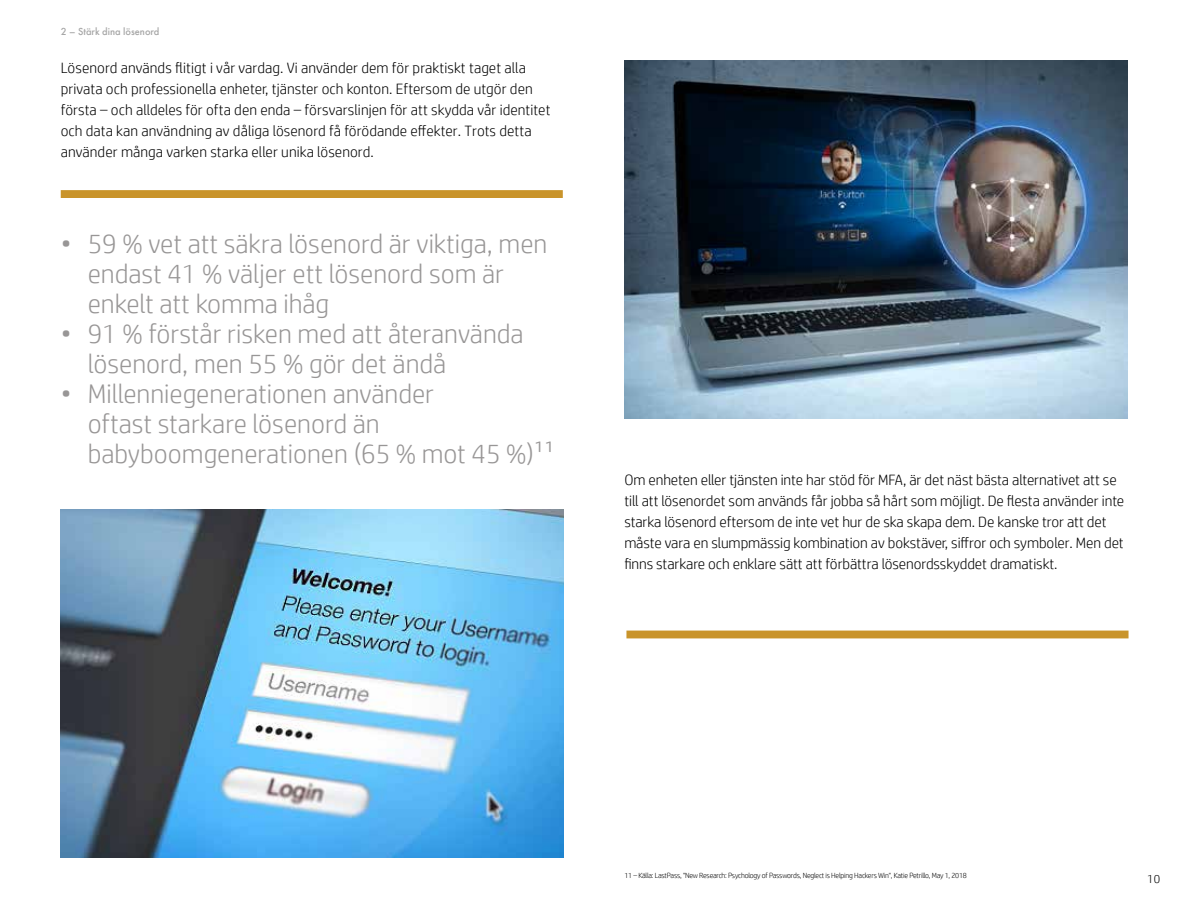
<style>
.page{position:relative;width:1188px;height:918px;background:#fff}
.page>*{position:absolute;margin:0;border:0;box-sizing:border-box;transform-origin:0 0}
.t1{font:300 27px/30px "HP Simplified";color:#989696}
.t2{font:300 15px/21px "HP Simplified";letter-spacing:-.005em;color:#000}
.t3{font:300 12px "HP Simplified";color:#000101}
.t4{font:500 10.5px "Futura PT";color:#a6a6a6}
.t5{font:300 7.5px "HP Simplified";letter-spacing:-.025em;color:#000}
</style>
<div class="page">
<div style="left:61px;top:190px;width:502px;height:8px;background:#c9942b"></div>
<img style="left:624px;top:61px;width:504px;height:357px">
<div style="left:626px;top:631px;width:503px;height:7px;background:#c9942b"></div>
<img style="left:61px;top:510px;width:503px;height:347px">
<p class="t4" style="left:61px;top:25px;width:100px">2 – Stärk dina lösenord</p>
<p class="t2" style="left:61px;top:57px;width:491px">Lösenord används flitigt i vår vardag. Vi använder dem för praktiskt taget alla privata och professionella enheter, tjänster och konton. Eftersom de utgör den första – och alldeles för ofta den enda – försvarslinjen för att skydda vår identitet och data kan användning av dåliga lösenord få förödande effekter. Trots detta använder många varken starka eller unika lösenord.</p>
<h1 class="t1" style="left:88px;top:228px;width:461px;text-indent:-27px">• 59 % vet att säkra lösenord är viktiga, men endast 41 % väljer ett lösenord som är enkelt att komma ihåg</h1>
<h1 class="t1" style="left:88px;top:318px;width:437px;text-indent:-27px">• 91 % förstår risken med att återanvända lösenord, men 55 % gör det ändå</h1>
<h1 class="t1" style="left:88px;top:378px;width:468px;text-indent:-27px">• Millenniegenerationen använder<br>oftast starkare lösenord än babyboomgenerationen (65 % mot 45 %)11</h1>
<p class="t2" style="left:624px;top:469px;width:501px">Om enheten eller tjänsten inte har stöd för MFA, är det näst bästa alternativet att se till att lösenordet som används får jobba så hårt som möjligt. De flesta använder inte starka lösenord eftersom de inte vet hur de ska skapa dem. De kanske tror att det måste vara en slumpmässig kombination av bokstäver, siffror och symboler. Men det finns starkare och enklare sätt att förbättra lösenordsskyddet dramatiskt.</p>
<p class="t5" style="left:624px;top:871px;width:344px">11 – Källa: LastPass, "New Research: Psychology of Passwords, Neglect is Helping Hackers Win", Katie Petrillo, May 1, 2018</p>
<p class="t3" style="left:1147px;top:871px;width:15px">10</p>
</div>
